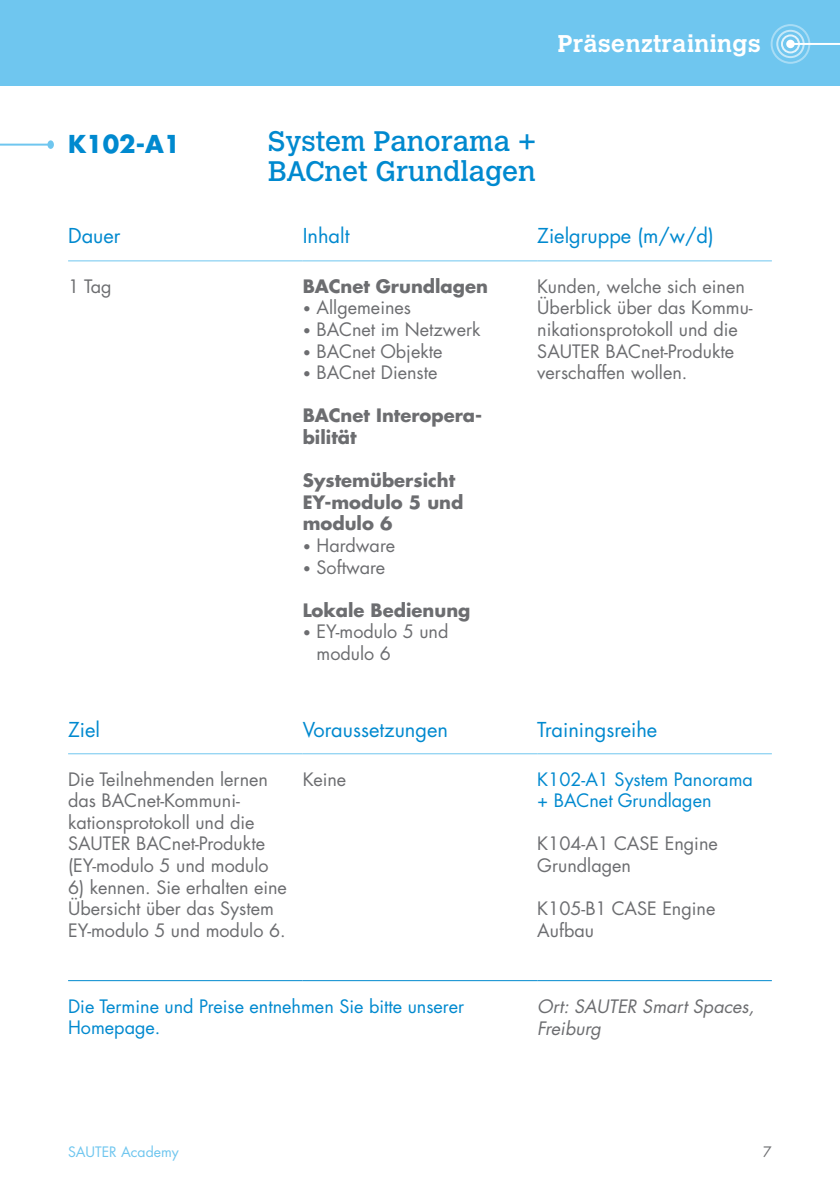
<style>
.page{position:relative;width:840px;height:1191px;background:#fff}
.page>*{position:absolute;margin:0;border:0;box-sizing:border-box;transform-origin:0 0}
.Titel{font:28px/30px "Calvert MT Pro";color:#0089cf}
.t1{font:700 24px "Calvert MT Pro";letter-spacing:.02em;color:#fff}
.t2{font:700 24px "Futura LT Pro";color:#0089cf}
.t3{font:20px "Futura LT Pro";color:#0089cf}
.t4{font:18px/21.6px "Futura LT Pro";color:#6c6d70}
.t5{font:700 18px/21.6px "Futura LT Pro";color:#6c6d70}
.t6{font:18px/21.6px "Futura LT Pro";color:#0089cf}
.t7{font:italic 18px/22px "Futura LT Pro";color:#6c6d70}
.t8{font:14px "Futura LT Pro";color:#6fc6ef}
.t9{font:14px "Futura LT Pro";color:#6c6d70}
.s1{font-size:14px}
</style>
<div class="page">
<div style="left:0;top:0;width:839px;height:85px;background:#6fc6ef"></div>
<div style="left:770px;top:24px;width:39px;height:40px;border:2px solid #fff;border-radius:50%"></div>
<div style="left:775px;top:30px;width:29px;height:28px;border:2px solid #fff;border-radius:50%"></div>
<hr style="left:790px;top:43px;width:49px;height:2px;background:#fff">
<svg style="left:785px;top:40px;width:9px;height:8px"></svg>
<div style="left:780px;top:34px;width:19px;height:19px;border:2px solid #fff;border-radius:50%"></div>
<hr style="left:0;top:144px;width:51px;height:2px;background:#6fc6ef">
<div style="left:47px;top:140px;width:7px;height:9px;background:#6fc6ef;border-radius:50%"></div>
<hr style="left:68px;top:980px;width:234px;height:1px;background:#0089cf">
<hr style="left:302px;top:980px;width:235px;height:1px;background:#0089cf">
<hr style="left:537px;top:980px;width:234px;height:1px;background:#0089cf">
<hr style="left:68px;top:260px;width:234px;height:1px;background:#6fc6ef">
<hr style="left:302px;top:260px;width:235px;height:1px;background:#6fc6ef">
<hr style="left:537px;top:260px;width:234px;height:1px;background:#6fc6ef">
<hr style="left:68px;top:753px;width:234px;height:1px;background:#6fc6ef">
<hr style="left:302px;top:753px;width:235px;height:1px;background:#6fc6ef">
<hr style="left:537px;top:753px;width:234px;height:1px;background:#6fc6ef">
<p class="t2" style="left:68px;top:126px;width:114px">K102-A1</p>
<h2 class="t1" style="left:557px;top:28px;width:204px">Präsenztrainings</h2>
<p class="Titel" style="left:268px;top:127px;width:270px">System Panorama +<br>BACnet Grundlagen</p>
<p class="t3" style="left:68px;top:222px;width:54px">Dauer</p>
<p class="t3" style="left:302px;top:222px;width:48px">Inhalt</p>
<p class="t3" style="left:537px;top:222px;width:178px">Zielgruppe (m/w/d)</p>
<p class="t4" style="left:68px;top:275px;width:45px">1 Tag</p>
<p class="t5" style="left:302px;top:275px;width:187px">BACnet Grundlagen</p>
<p class="t4" style="left:302px;top:297px;width:110px"><span class="s1">•</span> Allgemeines</p>
<p class="t4" style="left:302px;top:318px;width:179px"><span class="s1">•</span> BACnet im Netzwerk</p>
<p class="t4" style="left:302px;top:340px;width:141px"><span class="s1">•</span> BACnet Objekte</p>
<p class="t4" style="left:302px;top:361px;width:136px"><span class="s1">•</span> BACnet Dienste</p>
<p class="t5" style="left:302px;top:404px;width:181px">BACnet Interopera&shy;bilität</p>
<p class="t5" style="left:302px;top:469px;width:162px">Systemübersicht<br>EY-modulo 5 und modulo 6</p>
<p class="t4" style="left:302px;top:534px;width:94px"><span class="s1">•</span> Hardware</p>
<p class="t4" style="left:302px;top:556px;width:84px"><span class="s1">•</span> Software</p>
<p class="t5" style="left:302px;top:599px;width:169px">Lokale Bedienung</p>
<p class="t4" style="left:316px;top:621px;width:133px;text-indent:-14px"><span class="s1">•</span> EY-modulo 5 und modulo 6</p>
<p class="t4" style="left:537px;top:275px;width:217px">Kunden, welche sich einen<br>Überblick über das Kommu&shy;nikationsprotokoll und die<br>SAUTER BACnet-Produkte verschaffen wollen.</p>
<p class="t3" style="left:68px;top:715px;width:33px">Ziel</p>
<p class="t3" style="left:302px;top:715px;width:147px">Voraussetzungen</p>
<p class="t3" style="left:537px;top:715px;width:121px">Trainingsreihe</p>
<p class="t4" style="left:68px;top:768px;width:202px">Die Teilnehmenden lernen das BACnet-Kommuni&shy;kationsprotokoll und die<br>SAUTER BACnet-Produkte (EY-modulo 5 und modulo</p>
<p class="t4" style="left:68px;top:876px;width:220px">6) kennen. Sie erhalten eine<br>Übersicht über das System<br>EY-modulo 5 und modulo 6.</p>
<p class="t4" style="left:302px;top:768px;width:45px">Keine</p>
<p class="t6" style="left:537px;top:768px;width:217px">K102-A1 System Panorama + BACnet Grundlagen</p>
<p class="t4" style="left:537px;top:833px;width:182px">K104-A1 CASE Engine<br>Grundlagen</p>
<p class="t4" style="left:537px;top:897px;width:180px">K105-B1 CASE Engine<br>Aufbau</p>
<p class="t6" style="left:68px;top:995px;width:397px">Die Termine und Preise entnehmen Sie bitte unserer<br>Homepage.</p>
<p class="t7" style="left:537px;top:994px;width:218px">Ort: SAUTER Smart Spaces,<br>Freiburg</p>
<p class="t8" style="left:68px;top:1142px;width:112px">SAUTER Academy</p>
<p class="t9" style="left:762px;top:1142px;width:10px">7</p>
</div>
